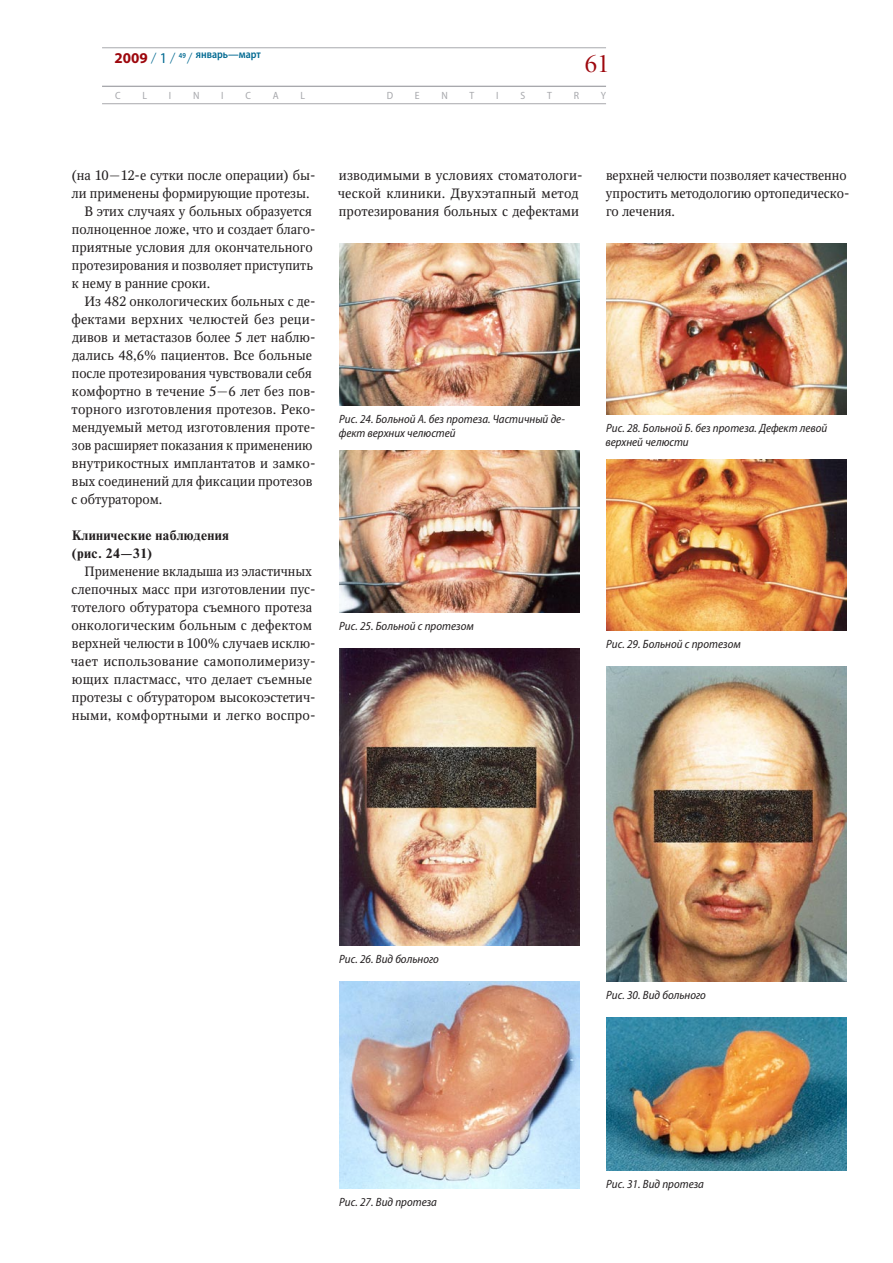
<style>
.page{position:relative;width:893px;height:1263px;background:#fff}
.page>*{position:absolute;margin:0;border:0;box-sizing:border-box;transform-origin:0 0}
.t1{font:27px "Minion Pro Disp";color:#9d070d}
.t2{font:13.5px/18px "Octava";color:#231f20}
.t3{font:700 13.5px/18px "Newton";letter-spacing:.025em;color:#231f20}
.t4{font:italic semi-condensed 12px/13.5px "Myriad Pro";color:#231f20}
.t5{font:600 semi-condensed 11.25px "Myriad Pro";color:#006991;scale:.95 1}
.t6{font:semi-condensed 10.5px "Myriad Pro";color:#a8a9ad}
.s1{font-weight:700;font-stretch:normal;font-size:15px;color:#9d070d}
.s2{font-weight:300;font-stretch:normal;font-size:15px}
.s3{font-weight:400;font-stretch:normal;font-size:15px}
.s4{font-size:7.5px}
</style>
<div class="page">
<hr style="left:102px;top:48px;width:504px;height:1px;background:#a8a9ad">
<hr style="left:102px;top:86px;width:504px;height:1px;background:#a8a9ad">
<hr style="left:102px;top:103px;width:504px;height:1px;background:#a8a9ad">
<img style="left:339px;top:243px;width:240px;height:162px">
<img style="left:339px;top:450px;width:240px;height:162px">
<img style="left:339px;top:648px;width:240px;height:297px">
<img style="left:339px;top:981px;width:240px;height:207px">
<img style="left:606px;top:243px;width:240px;height:171px">
<img style="left:606px;top:459px;width:240px;height:171px">
<img style="left:606px;top:666px;width:240px;height:315px">
<img style="left:606px;top:1017px;width:240px;height:153px">
<p class="t5" style="left:115px;top:47px;width:156px"><span class="s1">2009</span> <span class="s2">/</span> <span class="s3">1</span> <span class="s2">/</span> <span class="s4">49</span> <span class="s2">/</span> январь—март</p>
<p class="t6" style="left:115px;top:89px;width:7px">C</p>
<p class="t6" style="left:142px;top:89px;width:6px">L</p>
<p class="t6" style="left:169px;top:89px;width:4px">I</p>
<p class="t6" style="left:193px;top:89px;width:8px">N</p>
<p class="t6" style="left:221px;top:89px;width:4px">I</p>
<p class="t6" style="left:245px;top:89px;width:7px">C</p>
<p class="t6" style="left:273px;top:89px;width:7px">A</p>
<p class="t6" style="left:301px;top:89px;width:6px">L</p>
<p class="t6" style="left:387px;top:89px;width:8px">D</p>
<p class="t6" style="left:415px;top:89px;width:6px">E</p>
<p class="t6" style="left:441px;top:89px;width:8px">N</p>
<p class="t6" style="left:470px;top:89px;width:6px">T</p>
<p class="t6" style="left:496px;top:89px;width:4px">I</p>
<p class="t6" style="left:520px;top:89px;width:6px">S</p>
<p class="t6" style="left:547px;top:89px;width:6px">T</p>
<p class="t6" style="left:574px;top:89px;width:7px">R</p>
<p class="t6" style="left:601px;top:89px;width:7px">Y</p>
<h1 class="t1" style="left:585px;top:47px;width:26px">61</h1>
<p class="t2" style="left:71px;top:166px;width:246px">(на 10—12-е сутки после операции) бы-</p>
<p class="t2" style="left:72px;top:184px;width:240px">ли применены формирующие протезы.</p>
<p class="t2" style="left:84px;top:202px;width:229px">В этих случаях у больных образуется</p>
<p class="t2" style="left:72px;top:220px;width:245px">полноценное ложе, что и создает благо-</p>
<p class="t2" style="left:72px;top:238px;width:242px">приятные условия для окончательного</p>
<p class="t2" style="left:72px;top:256px;width:243px">протезирования и позволяет приступить</p>
<p class="t2" style="left:72px;top:274px;width:140px">к нему в ранние сроки.</p>
<p class="t2" style="left:84px;top:292px;width:233px">Из 482 онкологических больных с де-</p>
<p class="t2" style="left:71px;top:310px;width:246px">фектами верхних челюстей без реци-</p>
<p class="t2" style="left:72px;top:328px;width:245px">дивов и метастазов более 5 лет наблю-</p>
<p class="t2" style="left:72px;top:346px;width:242px">дались 48,6% пациентов. Все больные</p>
<p class="t2" style="left:72px;top:364px;width:242px">после протезирования чувствовали себя</p>
<p class="t2" style="left:72px;top:382px;width:245px">комфортно в течение 5—6 лет без пов-</p>
<p class="t2" style="left:72px;top:400px;width:246px">торного изготовления протезов. Реко-</p>
<p class="t2" style="left:72px;top:418px;width:245px">мендуемый метод изготовления проте-</p>
<p class="t2" style="left:72px;top:436px;width:242px">зов расширяет показания к применению</p>
<p class="t2" style="left:72px;top:454px;width:245px">внутрикостных имплантатов и замко-</p>
<p class="t2" style="left:72px;top:472px;width:242px">вых соединений для фиксации протезов</p>
<p class="t2" style="left:72px;top:490px;width:92px">с обтуратором.</p>
<p class="t3" style="left:72px;top:527px;width:159px">Клинические наблюдения (рис. 24—31)</p>
<p class="t2" style="left:71px;top:562px;width:246px;text-indent:14px">Применение вкладыша из эластичных слепочных масс при изготовлении пус&shy;тотелого обтуратора съемного протеза онкологическим больным с дефектом верхней челюсти в 100% случаев исклю&shy;чает использование самополимеризу&shy;ющих пластмасс, что делает съемные протезы с обтуратором высокоэстетич&shy;ными, комфортными и легко воспро-</p>
<p class="t2" style="left:338px;top:166px;width:246px">изводимыми в условиях стоматологи&shy;ческой клиники. Двухэтапный метод протезирования больных с дефектами</p>
<p class="t2" style="left:606px;top:166px;width:245px">верхней челюсти позволяет качественно упростить методологию ортопедическо&shy;го лечения.</p>
<p class="t4" style="left:339px;top:412px;width:228px">Рис. 24. Больной А. без протеза. Частичный де&shy;фект верхних челюстей</p>
<p class="t4" style="left:605px;top:421px;width:223px">Рис. 28. Больной Б. без протеза. Дефект левой верхней челюсти</p>
<p class="t4" style="left:339px;top:619px;width:136px">Рис. 25. Больной с протезом</p>
<p class="t4" style="left:606px;top:637px;width:136px">Рис. 29. Больной с протезом</p>
<p class="t4" style="left:339px;top:952px;width:101px">Рис. 26. Вид больного</p>
<p class="t4" style="left:339px;top:1195px;width:99px">Рис. 27. Вид протеза</p>
<p class="t4" style="left:606px;top:988px;width:101px">Рис. 30. Вид больного</p>
<p class="t4" style="left:606px;top:1177px;width:99px">Рис. 31. Вид протеза</p>
</div>
